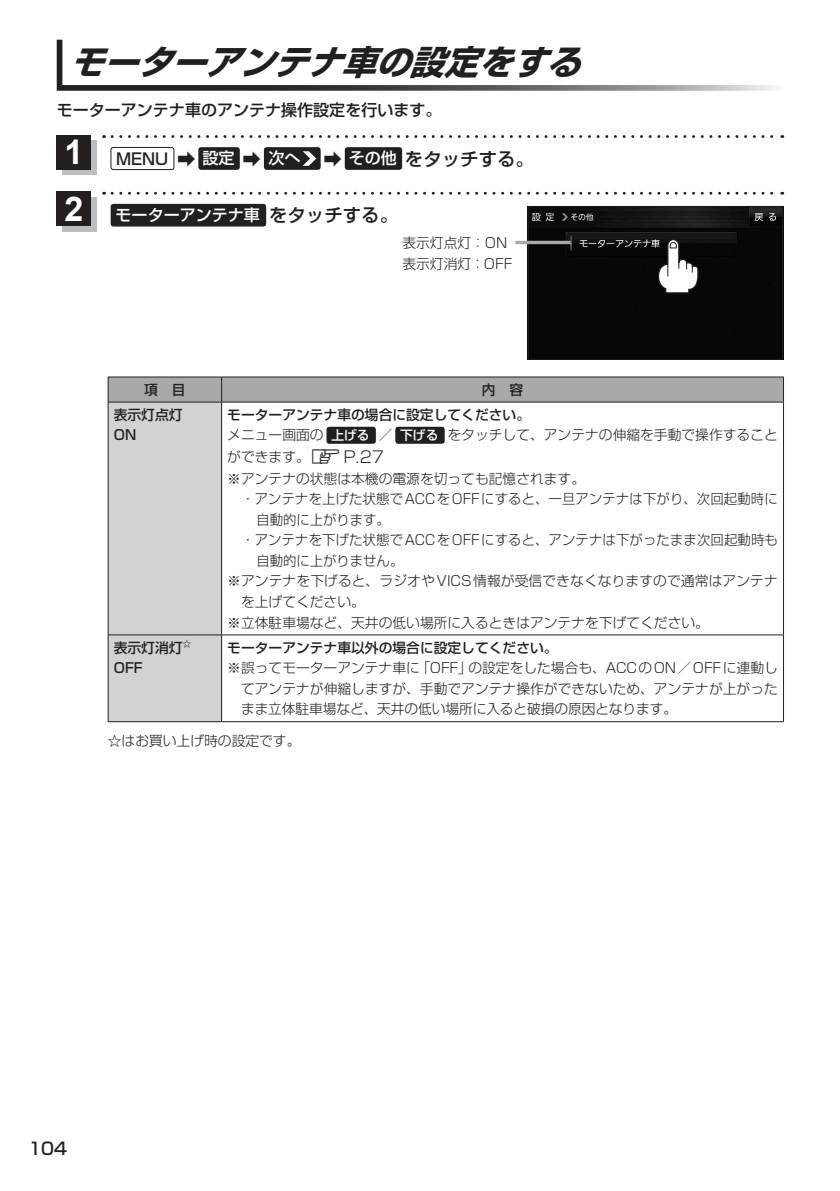
<style>
.page{position:relative;width:840px;height:1191px;background:#fff}
.page>*{position:absolute;margin:0;border:0;box-sizing:border-box;transform-origin:0 0}
.t1{font:italic 700 34px "Shin Go Pro";color:#231f20}
.t2{font:500 18.4px "Shin Go Pro";color:#231f20}
.t3{font:500 17px "Shin Go Pro";color:#231f20}
.t4{font:500 16px "Shin Go Pro";color:#231f20}
.t5{font:500 16px "Shin Go Pro";color:#fff}
.t6{font:300 13.8px/20.6px "Shin Go Pro";color:#231f20}
.t7{font:500 13.8px/20.6px "Shin Go Pro";color:#231f20}
.t8{font:300 9px "Shin Go Pro";color:#231f20}
.s1{font-family:"Arial";font-weight:700;font-size:34px;color:#fff}
.s2{font-size:16px}
.s3{font-size:16px;color:#fff}
.s4{font-family:"Shin Go";font-size:16px;color:#fff}
.s5{font-family:"Arial";font-weight:700;font-size:34px}
.s6{font-size:18.4px;color:#231f20}
.s7{font-weight:500;font-size:12.8px;color:#fff}
.s8{font-family:"MC1";font-weight:400;font-size:14.2px}
</style>
<div class="page">
<div style="left:111px;top:147px;width:63px;height:23px;border:1px solid #231f20;border-radius:3px"></div>
<div style="left:198px;top:147px;width:42px;height:23px;background:#231f20;border-radius:3px"></div>
<div style="left:264px;top:147px;width:56px;height:23px;background:#231f20;border-radius:3px"></div>
<svg style="left:302px;top:151px;width:14px;height:15px"></svg>
<div style="left:344px;top:147px;width:58px;height:23px;background:#231f20;border-radius:3px"></div>
<svg style="left:112px;top:135px;width:670px;height:3px"></svg>
<div style="left:62px;top:141px;width:34px;height:34px;background:#bcbdc0"></div>
<div style="left:57px;top:135px;width:34px;height:34px;background:#231f20"></div>
<img style="left:529px;top:208px;width:251px;height:150px">
<div style="left:527px;top:206px;width:255px;height:154px;border:1px solid #231f20"></div>
<svg style="left:656px;top:238px;width:42px;height:56px"></svg>
<div style="left:111px;top:204px;width:155px;height:22px;background:#231f20;border-radius:3px"></div>
<svg style="left:112px;top:192px;width:670px;height:3px"></svg>
<div style="left:62px;top:197px;width:34px;height:34px;background:#bcbdc0"></div>
<div style="left:57px;top:192px;width:34px;height:34px;background:#231f20"></div>
<div style="left:57px;top:40px;width:5px;height:45px;background:#231f20"></div>
<svg style="left:57px;top:85px;width:718px;height:6px"></svg>
<hr style="left:515px;top:241px;width:55px;height:3px;background:#a8a9ad">
<div style="left:108px;top:402px;width:113px;height:233px;background:#d1d2d4"></div>
<div style="left:108px;top:635px;width:113px;height:86px;background:#d1d2d4"></div>
<hr style="left:108px;top:634px;width:113px;height:1px;background:#231f20">
<hr style="left:108px;top:635px;width:1px;height:86px;background:#231f20">
<hr style="left:221px;top:635px;width:1px;height:86px;background:#231f20">
<hr style="left:108px;top:721px;width:113px;height:1px;background:#231f20">
<hr style="left:108px;top:402px;width:113px;height:1px;background:#231f20">
<hr style="left:221px;top:402px;width:562px;height:1px;background:#231f20">
<svg style="left:108px;top:377px;width:675px;height:25px"></svg>
<hr style="left:108px;top:402px;width:1px;height:232px;background:#231f20">
<hr style="left:221px;top:402px;width:1px;height:232px;background:#231f20">
<hr style="left:221px;top:634px;width:562px;height:1px;background:#231f20">
<hr style="left:782px;top:402px;width:1px;height:232px;background:#231f20">
<hr style="left:782px;top:635px;width:1px;height:86px;background:#231f20">
<hr style="left:221px;top:721px;width:562px;height:1px;background:#231f20">
<div style="left:326px;top:427px;width:49px;height:17px;background:#231f20;border-radius:3px"></div>
<div style="left:395px;top:427px;width:49px;height:17px;background:#231f20;border-radius:3px"></div>
<h1 class="t1" style="left:69px;top:35px;width:529px">モーターアンテナ車の設定をする</h1>
<p class="t4" style="left:57px;top:97px;width:386px">モーターアンテナ車のアンテナ操作設定を行います。</p>
<h2 class="t2" style="left:64px;top:143px;width:471px"><span class="s1">1</span> <span class="s2">MENU</span> ➡ <span class="s3">設定</span> ➡ <span class="s4">次へ</span> ➡ <span class="s3">その他</span>をタッチする。</h2>
<p class="t5" style="left:64px;top:202px;width:335px"><span class="s5">2</span> モーターアンテナ車<span class="s6">をタッチする。</span></p>
<p class="t6" style="left:402px;top:231px;width:111px">表示灯点灯：ON表示灯消灯：OFF</p>
<p class="t7" style="left:144px;top:377px;width:43px">項　目</p>
<p class="t7" style="left:481px;top:377px;width:43px">内　容</p>
<p class="t7" style="left:114px;top:403px;width:70px">表示灯点灯<br>ON</p>
<p class="t7" style="left:227px;top:403px;width:304px">モーターアンテナ車の場合に設定してください。</p>
<p class="t6" style="left:227px;top:423px;width:551px">メニュー画面の <span class="s7">上げる</span> ／ <span class="s7">下げる</span> をタッチして、アンテナの伸縮を手動で操作すること</p>
<p class="t6" style="left:227px;top:445px;width:158px">ができます。<span class="s8">z</span><span class="s2">P.27</span></p>
<p class="t6" style="left:227px;top:466px;width:359px">※アンテナの状態は本機の電源を切っても記憶されます。</p>
<p class="t6" style="left:227px;top:487px;width:551px">　・アンテナを上げた状態でACCをOFFにすると、一旦アンテナは下がり、次回起動時に</p>
<p class="t6" style="left:256px;top:507px;width:135px">自動的に上がります。</p>
<p class="t6" style="left:227px;top:528px;width:552px">　・アンテナを下げた状態でACCをOFFにすると、アンテナは下がったまま次回起動時も</p>
<p class="t6" style="left:256px;top:548px;width:148px">自動的に上がりません。</p>
<p class="t6" style="left:227px;top:569px;width:551px">※アンテナを下げると、ラジオやVICS情報が受信できなくなりますので通常はアンテナ</p>
<p class="t6" style="left:241px;top:590px;width:125px">を上げてください。</p>
<p class="t6" style="left:227px;top:610px;width:483px">※立体駐車場など、天井の低い場所に入るときはアンテナを下げてください。</p>
<p class="t8" style="left:182px;top:636px;width:10px">☆</p>
<p class="t7" style="left:114px;top:635px;width:70px">表示灯消灯<br>OFF</p>
<p class="t7" style="left:227px;top:635px;width:331px">モーターアンテナ車以外の場合に設定してください。</p>
<p class="t6" style="left:241px;top:656px;width:538px;text-align:justify;text-indent:-14px">※誤ってモーターアンテナ車に「OFF」の設定をした場合も、ACCのON／OFFに連動してアンテナが伸縮しますが、手動でアンテナ操作ができないため、アンテナが上がったまま立体駐車場など、天井の低い場所に入ると破損の原因となります。</p>
<p class="t6" style="left:108px;top:728px;width:194px">☆はお買い上げ時の設定です。</p>
<p class="t3" style="left:28px;top:1134px;width:40px">104</p>
</div>
